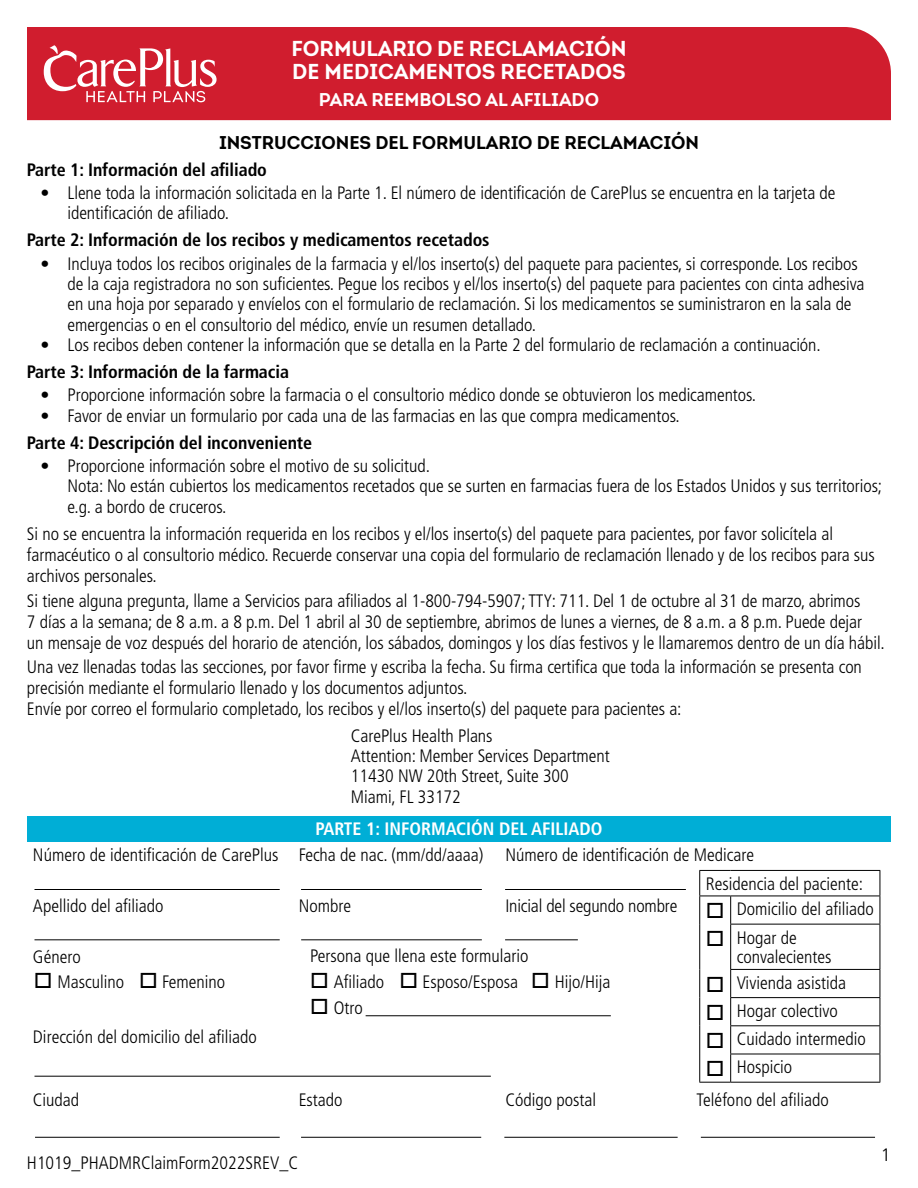
<style>
.page{position:relative;width:918px;height:1188px;background:#fff}
.page>*{position:absolute;margin:0;border:0;box-sizing:border-box;transform-origin:0 0}
.t1{font:700 21px/23.2px "Intro";color:#fff}
.t2{font:21px/28.2px "Wingdings";color:#000;text-align:justify}
.t3{font:300 condensed 18px/20.2px "Frutiger";letter-spacing:-.005em;color:#000}
.t4{font:700 condensed 18px "Frutiger";letter-spacing:-.005em;color:#000}
.t5{font:700 18px "Intro";letter-spacing:-.005em;color:#000}
.t6{font:700 condensed 18px "Frutiger";color:#fff}
.t7{font:700 18px "Intro";color:#fff}
.t8{font:300 18px "Frutiger";color:#000}
</style>
<div class="page">
<hr style="left:366px;top:1015px;width:245px;height:1px;background:#000">
<hr style="left:34px;top:1076px;width:457px;height:1px;background:#000">
<hr style="left:701px;top:1137px;width:174px;height:1px;background:#000">
<hr style="left:504px;top:1137px;width:174px;height:1px;background:#000">
<hr style="left:505px;top:939px;width:73px;height:1px;background:#000">
<hr style="left:301px;top:1137px;width:180px;height:1px;background:#000">
<hr style="left:301px;top:939px;width:181px;height:1px;background:#000">
<hr style="left:505px;top:889px;width:181px;height:1px;background:#000">
<hr style="left:301px;top:889px;width:181px;height:1px;background:#000">
<hr style="left:35px;top:1137px;width:245px;height:1px;background:#000">
<hr style="left:34px;top:939px;width:246px;height:1px;background:#000">
<hr style="left:34px;top:889px;width:246px;height:1px;background:#000">
<hr style="left:699px;top:870px;width:32px;height:1px;background:#000">
<hr style="left:731px;top:870px;width:149px;height:1px;background:#000">
<hr style="left:699px;top:896px;width:32px;height:1px;background:#000">
<svg style="left:699px;top:871px;width:1px;height:53px"></svg>
<hr style="left:731px;top:896px;width:149px;height:1px;background:#000">
<svg style="left:730px;top:896px;width:1px;height:28px"></svg>
<svg style="left:880px;top:871px;width:1px;height:53px"></svg>
<hr style="left:699px;top:924px;width:1px;height:45px;background:#000">
<hr style="left:730px;top:924px;width:150px;height:1px;background:#000">
<hr style="left:730px;top:925px;width:1px;height:44px;background:#000">
<hr style="left:880px;top:925px;width:1px;height:44px;background:#000">
<hr style="left:730px;top:969px;width:150px;height:1px;background:#000">
<hr style="left:730px;top:997px;width:150px;height:1px;background:#000">
<hr style="left:730px;top:1025px;width:150px;height:1px;background:#000">
<svg style="left:699px;top:969px;width:1px;height:113px"></svg>
<hr style="left:730px;top:1054px;width:150px;height:1px;background:#000">
<svg style="left:730px;top:970px;width:1px;height:112px"></svg>
<svg style="left:880px;top:970px;width:1px;height:112px"></svg>
<hr style="left:699px;top:1082px;width:32px;height:1px;background:#000">
<hr style="left:731px;top:1082px;width:149px;height:1px;background:#000">
<div style="left:27px;top:27px;width:864px;height:93px;background:#d01d2e"></div>
<svg style="left:44px;top:45px;width:173px;height:57px"></svg>
<div style="left:27px;top:816px;width:864px;height:25px;background:#00aed6"></div>
<p class="t1" style="left:291px;top:37px;width:337px">FORMULARIO DE RECLAMACIÓN<br>DE MEDICAMENTOS RECETADOS</p>
<p class="t7" style="left:319px;top:88px;width:282px">PARA REEMBOLSO AL AFILIADO</p>
<h1 class="t5" style="left:219px;top:131px;width:481px">INSTRUCCIONES DEL FORMULARIO DE RECLAMACIÓN</h1>
<p class="t4" style="left:27px;top:159px;width:241px">Parte 1: Información del afliado</p>
<p class="t3" style="left:67px;top:183px;width:769px;text-indent:-27px">• Llene toda la información solicitada en la Parte 1. El número de identifcación de CarePlus se encuentra en la tarjeta de identifcación de afliado.</p>
<h2 class="t4" style="left:27px;top:229px;width:464px">Parte 2: Información de los recibos y medicamentos recetados</h2>
<p class="t3" style="left:67px;top:254px;width:798px;text-indent:-27px">• Incluya todos los recibos originales de la farmacia y el/los inserto(s) del paquete para pacientes, si corresponde. Los recibos de la caja registradora no son sufcientes. Pegue los recibos y el/los inserto(s) del paquete para pacientes con cinta adhesiva en una hoja por separado y envíelos con el formulario de reclamación. Si los medicamentos se suministraron en la sala de emergencias o en el consultorio del médico, envíe un resumen detallado.</p>
<p class="t3" style="left:40px;top:335px;width:782px">• Los recibos deben contener la información que se detalla en la Parte 2 del formulario de reclamación a continuación.</p>
<p class="t4" style="left:27px;top:361px;width:264px">Parte 3: Información de la farmacia</p>
<p class="t3" style="left:40px;top:385px;width:717px">• Proporcione información sobre la farmacia o el consultorio médico donde se obtuvieron los medicamentos.</p>
<p class="t3" style="left:40px;top:405px;width:641px">• Favor de enviar un formulario por cada una de las farmacias en las que compra medicamentos.</p>
<p class="t4" style="left:27px;top:432px;width:287px">Parte 4: Descripción del inconveniente</p>
<p class="t3" style="left:67px;top:456px;width:816px;text-indent:-27px">• Proporcione información sobre el motivo de su solicitud.<br>Nota: No están cubiertos los medicamentos recetados que se surten en farmacias fuera de los Estados Unidos y sus territorios;</p>
<p class="t3" style="left:67px;top:496px;width:160px">e.g. a bordo de cruceros.</p>
<p class="t3" style="left:27px;top:524px;width:849px;line-height:21px">Si no se encuentra la información requerida en los recibos y el/los inserto(s) del paquete para pacientes, por favor solicítela al farmacéutico o al consultorio médico. Recuerde conservar una copia del formulario de reclamación llenado y de los recibos para sus archivos personales.</p>
<p class="t3" style="left:27px;top:590px;width:859px;line-height:21px">Si tiene alguna pregunta, llame a Servicios para afliados al 1-800-794-5907; TTY: 711. Del 1 de octubre al 31 de marzo, abrimos<br>7 días a la semana; de 8 a.m. a 8 p.m. Del 1 abril al 30 de septiembre, abrimos de lunes a viernes, de 8 a.m. a 8 p.m. Puede dejar<br>un mensaje de voz después del horario de atención, los sábados, domingos y los días festivos y le llamaremos dentro de un día hábil.</p>
<p class="t3" style="left:27px;top:656px;width:836px;line-height:21px">Una vez llenadas todas las secciones, por favor frme y escriba la fecha. Su frma certifca que toda la información se presenta con precisión mediante el formulario llenado y los documentos adjuntos.<br>Envíe por correo el formulario completado, los recibos y el/los inserto(s) del paquete para pacientes a:</p>
<p class="t3" style="left:351px;top:726px;width:260px">CarePlus Health Plans<br>Attention: Member Services Department<br>11430 NW 20th Street, Suite 300<br>Miami, FL 33172</p>
<p class="t6" style="left:315px;top:818px;width:289px">PARTE 1: INFORMACIÓN DEL AFILIADO</p>
<p class="t3" style="left:33px;top:845px;width:723px">Número de identifcación de CarePlus Fecha de nac. (mm/dd/aaaa) Número de identifcación de Medicare</p>
<p class="t3" style="left:33px;top:896px;width:132px">Apellido del afliado</p>
<p class="t3" style="left:299px;top:896px;width:54px">Nombre</p>
<p class="t3" style="left:505px;top:896px;width:173px">Inicial del segundo nombre</p>
<p class="t3" style="left:33px;top:947px;width:49px">Género</p>
<p class="t3" style="left:310px;top:946px;width:220px">Persona que llena este formulario</p>
<p class="t3" style="left:34px;top:972px;width:193px">□ Masculino □ Femenino</p>
<p class="t3" style="left:310px;top:972px;width:302px">□ Afiliado □ Esposo/Esposa □ Hijo/Hija</p>
<p class="t3" style="left:310px;top:998px;width:54px">□ Otro</p>
<p class="t3" style="left:33px;top:1027px;width:225px">Dirección del domicilio del afliado</p>
<p class="t3" style="left:706px;top:874px;width:159px">Residencia del paciente:</p>
<p class="t3" style="left:737px;top:899px;width:139px">Domicilio del afliado</p>
<p class="t3" style="left:737px;top:928px;width:96px;line-height:19.8px">Hogar de convalecientes</p>
<p class="t3" style="left:737px;top:973px;width:111px">Vivienda asistida</p>
<p class="t3" style="left:737px;top:1001px;width:103px">Hogar colectivo</p>
<p class="t3" style="left:737px;top:1029px;width:131px">Cuidado intermedio</p>
<p class="t3" style="left:737px;top:1057px;width:57px">Hospicio</p>
<p class="t2" style="left:706px;top:970px;width:20px">□ □ □ □</p>
<p class="t3" style="left:33px;top:1090px;width:48px">Ciudad</p>
<p class="t3" style="left:299px;top:1090px;width:46px">Estado</p>
<p class="t3" style="left:505px;top:1090px;width:92px">Código postal</p>
<p class="t3" style="left:697px;top:1090px;width:134px">Teléfono del afliado</p>
<p class="t3" style="left:27px;top:1153px;width:273px">H1019_PHADMRClaimForm2022SREV_C</p>
<p class="t8" style="left:881px;top:1145px;width:12px">1</p>
</div>
